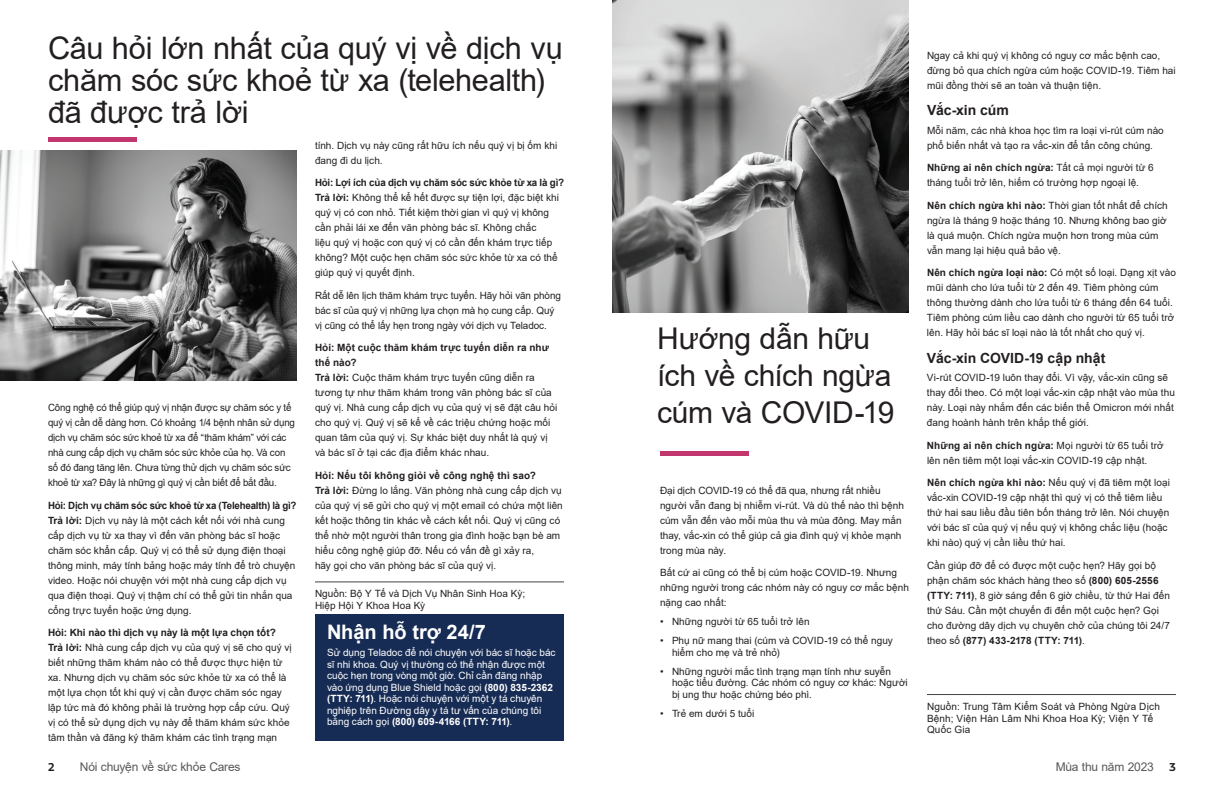
<style>
.page{position:relative;width:1224px;height:792px;background:#fff}
.page>*{position:absolute;margin:0;border:0;box-sizing:border-box;transform-origin:0 0}
.B_HEAD_36{font:31px/32px "Arial";letter-spacing:-.01em;color:#231f20}
.B_HEAD_36-2{font:30px/37px "Arial";letter-spacing:-.01em;color:#231f20}
.B_CTA_White__Hed{font:700 20px "Arial";color:#fff}
.B_BODY_SUBHEAD_1{font:700 14px "Arial";letter-spacing:-.005em;color:#231f20}
.t1{font:12px "Arial";letter-spacing:-.02em;color:#57585a}
.t2{font:12px "Fieldwork Geo Demibold";color:#231f20}
.B_BODY_12pt{font:10px/15px "Arial";letter-spacing:.005em;color:#231f20}
.B_CTA_White_Text{font:10px/11.5px "Arial";color:#fff}
.B_BODY_12pt-2{font:10px/15px "Arial";letter-spacing:-.015em;color:#231f20}
.B_Sources_Rule{font:10px/11.5px "Arial";letter-spacing:.01em;color:#231f20}
.s1{font-weight:700}
</style>
<div class="page">
<img style="left:612px;top:0;width:297px;height:313px">
<div style="left:315px;top:614px;width:249px;height:127px;background:#172c55"></div>
<hr style="left:927px;top:694px;width:249px;height:1px;background:#424346">
<img style="left:0;top:150px;width:297px;height:231px">
<hr style="left:315px;top:581px;width:249px;height:1px;background:#424346">
<hr style="left:48px;top:138px;width:89px;height:4px;background:#c1376d">
<div style="left:660px;top:451px;width:89px;height:5px;background:#c1376d"></div>
<p class="B_HEAD_36" style="left:48px;top:32px;width:516px">Câu hỏi lớn nhất của quý vị về dịch vụ chăm sóc sức khoẻ từ xa (telehealth) đã được trả lời</p>
<p class="B_BODY_12pt" style="left:315px;top:137px;width:244px">tính. Dịch vụ này cũng rất hữu ích nếu quý vị bị ốm khi đang đi du lịch.</p>
<p class="B_BODY_12pt" style="left:315px;top:175px;width:251px"><span class="s1">Hỏi: Lợi ích của dịch vụ chăm sóc sức khỏe từ xa là gì?<br>Trả lời:</span> Không thể kể hết được sự tiện lợi, đặc biệt khi quý vị có con nhỏ. Tiết kiệm thời gian vì quý vị không cần phải lái xe đến văn phòng bác sĩ. Không chắc<br>liệu quý vị hoặc con quý vị có cần đến khám trực tiếp không? Một cuộc hẹn chăm sóc sức khỏe từ xa có thể giúp quý vị quyết định.</p>
<p class="B_BODY_12pt" style="left:315px;top:287px;width:247px">Rất dễ lên lịch thăm khám trực tuyến. Hãy hỏi văn phòng bác sĩ của quý vị những lựa chọn mà họ cung cấp. Quý vị cũng có thể lấy hẹn trong ngày với dịch vụ Teladoc.</p>
<p class="B_BODY_12pt" style="left:315px;top:340px;width:244px"><span class="s1">Hỏi: Một cuộc thăm khám trực tuyến diễn ra như thế nào?<br>Trả lời:</span> Cuộc thăm khám trực tuyến cũng diễn ra tương tự như thăm khám trong văn phòng bác sĩ của quý vị. Nhà cung cấp dịch vụ của quý vị sẽ đặt câu hỏi cho quý vị. Quý vị sẽ kể về các triệu chứng hoặc mối quan tâm của quý vị. Sự khác biệt duy nhất là quý vị và bác sĩ ở tại các địa điểm khác nhau.</p>
<p class="B_BODY_12pt" style="left:315px;top:467px;width:249px"><span class="s1">Hỏi: Nếu tôi không giỏi về công nghệ thì sao?<br>Trả lời:</span> Đừng lo lắng. Văn phòng nhà cung cấp dịch vụ của quý vị sẽ gửi cho quý vị một email có chứa một liên kết hoặc thông tin khác về cách kết nối. Quý vị cũng có thể nhờ một người thân trong gia đình hoặc bạn bè am hiểu công nghệ giúp đỡ. Nếu có vấn đề gì xảy ra,<br>hãy gọi cho văn phòng bác sĩ của quý vị.</p>
<p class="B_Sources_Rule" style="left:315px;top:588px;width:212px">Nguồn: Bộ Y Tế và Dịch Vụ Nhân Sinh Hoa Kỳ;<br>Hiệp Hội Y Khoa Hoa Kỳ</p>
<p class="B_BODY_12pt-2" style="left:48px;top:400px;width:249px">Công nghệ có thể giúp quý vị nhận được sự chăm sóc y tế quý vị cần dễ dàng hơn. Có khoảng 1/4 bệnh nhân sử dụng dịch vụ chăm sóc sức khoẻ từ xa để “thăm khám” với các nhà cung cấp dịch vụ chăm sóc sức khỏe của họ. Và con số đó đang tăng lên. Chưa từng thử dịch vụ chăm sóc sức khoẻ từ xa? Đây là những gì quý vị cần biết để bắt đầu.</p>
<p class="B_BODY_12pt" style="left:48px;top:497px;width:250px"><span class="s1">Hỏi: Dịch vụ chăm sóc sức khoẻ từ xa (Telehealth) là gì?<br>Trả lời:</span> Dịch vụ này là một cách kết nối với nhà cung cấp dịch vụ từ xa thay vì đến văn phòng bác sĩ hoặc chăm sóc khẩn cấp. Quý vị có thể sử dụng điện thoại thông minh, máy tính bảng hoặc máy tính để trò chuyện video. Hoặc nói chuyện với một nhà cung cấp dịch vụ qua điện thoại. Quý vị thậm chí có thể gửi tin nhắn qua cổng trực tuyến hoặc ứng dụng.</p>
<p class="B_BODY_12pt" style="left:48px;top:625px;width:245px"><span class="s1">Hỏi: Khi nào thì dịch vụ này là một lựa chọn tốt?<br>Trả lời:</span> Nhà cung cấp dịch vụ của quý vị sẽ cho quý vị biết những thăm khám nào có thể được thực hiện từ xa. Nhưng dịch vụ chăm sóc sức khỏe từ xa có thể là một lựa chọn tốt khi quý vị cần được chăm sóc ngay lập tức mà đó không phải là trường hợp cấp cứu. Quý vị có thể sử dụng dịch vụ này để thăm khám sức khỏe tâm thần và đăng ký thăm khám các tình trạng mạn</p>
<p class="B_CTA_White__Hed" style="left:327px;top:618px;width:161px">Nhận hỗ trợ 24/7</p>
<p class="B_CTA_White_Text" style="left:327px;top:647px;width:230px">Sử dụng Teladoc để nói chuyện với bác sĩ hoặc bác sĩ nhi khoa. Quý vị thường có thể nhận được một cuộc hẹn trong vòng một giờ. Chỉ cần đăng nhập vào ứng dụng Blue Shield hoặc gọi <span class="s1">(800) 835-2362 (TTY: 711)</span>. Hoặc nói chuyện với một y tá chuyên nghiệp trên Đường dây y tá tư vấn của chúng tôi bằng cách gọi <span class="s1">(800) 609-4166 (TTY: 711)</span>.</p>
<p class="B_HEAD_36-2" style="left:657px;top:320px;width:239px">Hướng dẫn hữu ích về chích ngừa cúm và COVID-19</p>
<p class="B_BODY_12pt" style="left:660px;top:482px;width:246px">Đại dịch COVID-19 có thể đã qua, nhưng rất nhiều người vẫn đang bị nhiễm vi-rút. Và dù thế nào thì bệnh cúm vẫn đến vào mỗi mùa thu và mùa đông. May mắn thay, vắc-xin có thể giúp cả gia đình quý vị khỏe mạnh trong mùa này.</p>
<p class="B_BODY_12pt" style="left:660px;top:565px;width:250px">Bất cứ ai cũng có thể bị cúm hoặc COVID-19. Nhưng những người trong các nhóm này có nguy cơ mắc bệnh nặng cao nhất:</p>
<p class="B_BODY_12pt" style="left:660px;top:614px;width:151px">• Những người từ 65 tuổi trở lên</p>
<p class="B_BODY_12pt" style="left:672px;top:635px;width:222px;line-height:11.5px;text-indent:-12px">• Phụ nữ mang thai (cúm và COVID-19 có thể nguy hiểm cho mẹ và trẻ nhỏ)</p>
<p class="B_BODY_12pt" style="left:672px;top:665px;width:237px;line-height:11.5px;text-indent:-12px">• Những người mắc tình trạng mạn tính như suyễn hoặc tiểu đường. Các nhóm có nguy cơ khác: Người bị ung thư hoặc chứng béo phì.</p>
<p class="B_BODY_12pt" style="left:660px;top:705px;width:96px">• Trẻ em dưới 5 tuổi</p>
<p class="B_BODY_12pt" style="left:927px;top:47px;width:250px">Ngay cả khi quý vị không có nguy cơ mắc bệnh cao, đừng bỏ qua chích ngừa cúm hoặc COVID-19. Tiêm hai mũi đồng thời sẽ an toàn và thuận tiện.</p>
<p class="B_BODY_SUBHEAD_1" style="left:927px;top:100px;width:83px">Vắc-xin cúm</p>
<p class="B_BODY_12pt" style="left:927px;top:122px;width:238px">Mỗi năm, các nhà khoa học tìm ra loại vi-rút cúm nào phổ biến nhất và tạo ra vắc-xin để tấn công chúng.</p>
<p class="B_BODY_12pt" style="left:927px;top:160px;width:228px"><span class="s1">Những ai nên chích ngừa:</span> Tất cả mọi người từ 6 tháng tuổi trở lên, hiếm có trường hợp ngoại lệ.</p>
<p class="B_BODY_12pt" style="left:927px;top:197px;width:242px"><span class="s1">Nên chích ngừa khi nào:</span> Thời gian tốt nhất để chích ngừa là tháng 9 hoặc tháng 10. Nhưng không bao giờ là quá muộn. Chích ngừa muộn hơn trong mùa cúm vẫn mang lại hiệu quả bảo vệ.</p>
<p class="B_BODY_12pt" style="left:927px;top:265px;width:251px"><span class="s1">Nên chích ngừa loại nào:</span> Có một số loại. Dạng xịt vào mũi dành cho lứa tuổi từ 2 đến 49. Tiêm phòng cúm thông thường dành cho lứa tuổi từ 6 tháng đến 64 tuổi.<br>Tiêm phòng cúm liều cao dành cho người từ 65 tuổi trở lên. Hãy hỏi bác sĩ loại nào là tốt nhất cho quý vị.</p>
<p class="B_BODY_SUBHEAD_1" style="left:927px;top:348px;width:180px">Vắc-xin COVID-19 cập nhật</p>
<p class="B_BODY_12pt" style="left:927px;top:370px;width:249px">Vi-rút COVID-19 luôn thay đổi. Vì vậy, vắc-xin cũng sẽ thay đổi theo. Có một loại vắc-xin cập nhật vào mùa thu này. Loại này nhắm đến các biến thể Omicron mới nhất đang hoành hành trên khắp thế giới.</p>
<p class="B_BODY_12pt" style="left:927px;top:437px;width:238px"><span class="s1">Những ai nên chích ngừa:</span> Mọi người từ 65 tuổi trở lên nên tiêm một loại vắc-xin COVID-19 cập nhật.</p>
<p class="B_BODY_12pt" style="left:927px;top:475px;width:244px"><span class="s1">Nên chích ngừa khi nào:</span> Nếu quý vị đã tiêm một loại vắc-xin COVID-19 cập nhật thì quý vị có thể tiêm liều thứ hai sau liều đầu tiên bốn tháng trở lên. Nói chuyện với bác sĩ của quý vị nếu quý vị không chắc liệu (hoặc khi nào) quý vị cần liều thứ hai.</p>
<p class="B_BODY_12pt" style="left:927px;top:557px;width:245px">Cần giúp đỡ để có được một cuộc hẹn? Hãy gọi bộ phận chăm sóc khách hàng theo số <span class="s1">(800) 605-2556 (TTY: 711)</span>, 8 giờ sáng đến 6 giờ chiều, từ thứ Hai đến thứ Sáu. Cần một chuyến đi đến một cuộc hẹn? Gọi cho đường dây dịch vụ chuyên chở của chúng tôi 24/7 theo số <span class="s1">(877) 433-2178 (TTY: 711)</span>.</p>
<p class="B_Sources_Rule" style="left:927px;top:701px;width:234px">Nguồn: Trung Tâm Kiểm Soát và Phòng Ngừa Dịch<br>Bệnh; Viện Hàn Lâm Nhi Khoa Hoa Kỳ; Viện Y Tế<br>Quốc Gia</p>
<p class="t2" style="left:48px;top:758px;width:8px">2</p>
<p class="t1" style="left:80px;top:759px;width:162px">Nói chuyện về sức khỏe Cares</p>
<p class="t1" style="left:1056px;top:759px;width:100px">Mùa thu năm 2023</p>
<p class="t2" style="left:1169px;top:758px;width:8px">3</p>
</div>
